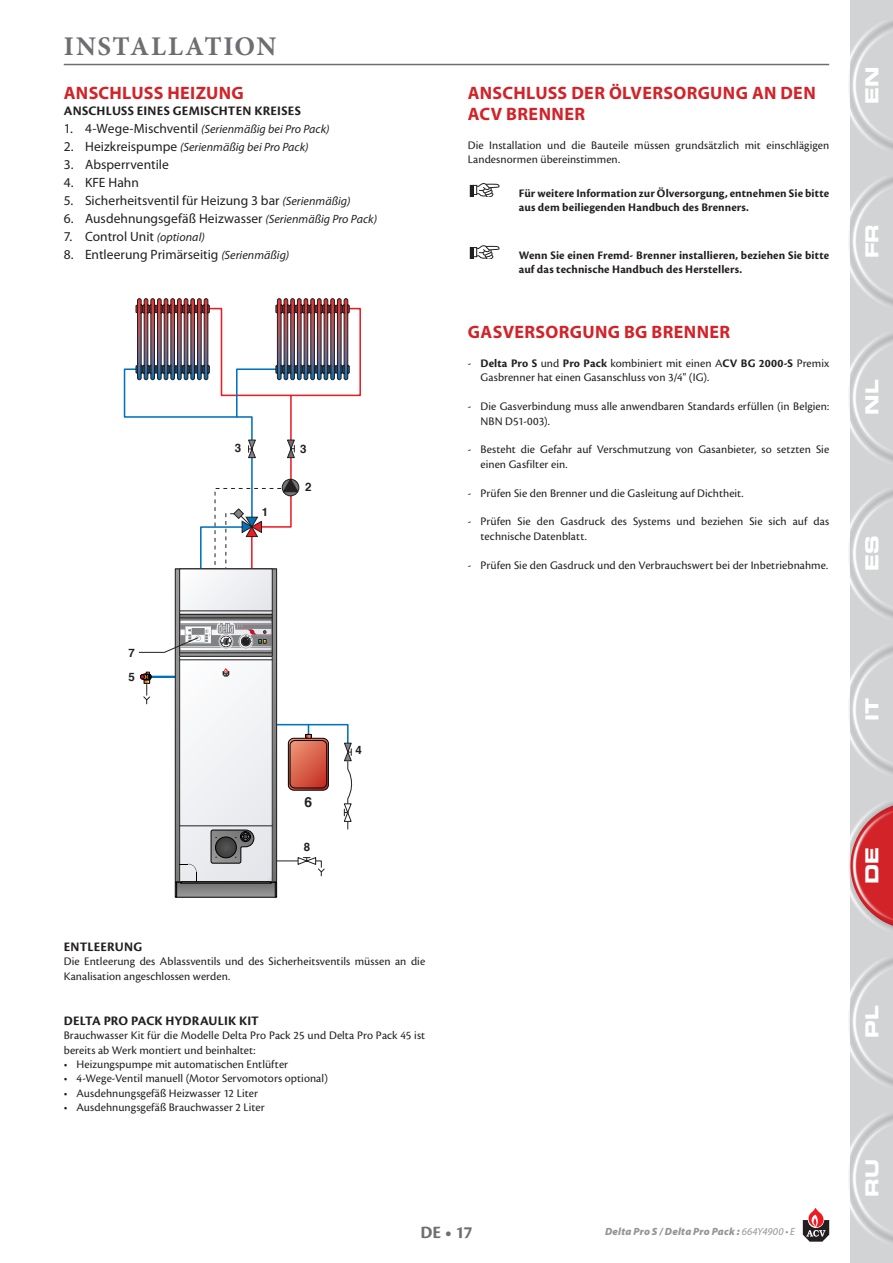
<style>
.page{position:relative;width:893px;height:1263px;background:#fff}
.page>*{position:absolute;margin:0;border:0;box-sizing:border-box;transform-origin:0 0}
.t1{font:700 27px "Minion Pro";letter-spacing:.055em;color:#6d6e71}
.t2{font:700 18px/21.6px "Myriad Pro";letter-spacing:.02em;color:#d22329}
.t3{font:18px "Eurostile LT Std Bold Ex 2";letter-spacing:-.005em;color:#fff}
.t4{font:700 18px "Cronos Pro";color:#6d6e71}
.t5{font:700 13.8px "Helvetica";color:#231f20}
.t6{font:13.5px "Myriad Pro";letter-spacing:.005em;color:#231f20}
.t7{font:700 13.5px "Cronos Pro";letter-spacing:.015em;color:#231f20}
.t8{font:12px/14.4px "Cronos Pro";letter-spacing:.005em;color:#231f20}
.t9{font:700 12px/14.4px "Cronos Pro";letter-spacing:.01em;color:#231f20}
.t10{font:italic 12px "Myriad Pro";letter-spacing:.005em;color:#231f20}
.t11{font:700 11.55px/24.2px "Helvetica";color:#231f20}
.t12{font:italic 900 10.5px "Myriad Pro";letter-spacing:.02em;color:#939598}
.s1{font-style:normal;font-size:13.5px}
.s2{font-style:italic;font-size:12px}
.s3{font-weight:700}
.s4{font-weight:400}
</style>
<div class="page">
<svg style="left:803px;top:1208px;width:26px;height:34px"></svg>
<div style="left:850px;top:0;width:43px;height:1263px;background:#d1d3d4"></div>
<div style="left:848px;top:20px;width:45px;height:131px;background:#231f20;opacity:.75"></div>
<div style="left:848px;top:177px;width:45px;height:130px;background:#231f20;opacity:.75"></div>
<div style="left:848px;top:1113px;width:45px;height:131px;background:#231f20;opacity:.75"></div>
<div style="left:848px;top:957px;width:45px;height:131px;background:#231f20;opacity:.75"></div>
<div style="left:848px;top:801px;width:45px;height:130px;background:#231f20;opacity:.75"></div>
<div style="left:848px;top:645px;width:45px;height:130px;background:#231f20;opacity:.75"></div>
<div style="left:848px;top:489px;width:45px;height:130px;background:#231f20;opacity:.75"></div>
<div style="left:848px;top:333px;width:45px;height:130px;background:#231f20;opacity:.75"></div>
<hr style="left:141px;top:676px;width:37px;height:2px;background:#0072bc">
<div style="left:180px;top:656px;width:92px;height:226px;background:#f7f8f9"></div>
<div style="left:179px;top:656px;width:93px;height:226px;border:1px solid #231f20"></div>
<svg style="left:181px;top:616px;width:89px;height:5px"></svg>
<div style="left:179px;top:614px;width:93px;height:42px;border:1px solid #231f20"></div>
<hr style="left:180px;top:653px;width:92px;height:1px;background:#706f6f">
<hr style="left:180px;top:652px;width:92px;height:1px;background:#231f20">
<hr style="left:180px;top:660px;width:92px;height:1px;background:#b6b5b6">
<hr style="left:180px;top:659px;width:92px;height:1px;background:#231f20">
<hr style="left:180px;top:618px;width:92px;height:1px;background:#231f20">
<svg style="left:222px;top:668px;width:8px;height:9px"></svg>
<svg style="left:175px;top:723px;width:178px;height:175px"></svg>
<div style="left:137px;top:298px;width:4px;height:82px;border:1px solid #231f20;border-radius:2px"></div>
<div style="left:144px;top:298px;width:4px;height:82px;border:1px solid #231f20;border-radius:2px"></div>
<div style="left:151px;top:298px;width:4px;height:82px;border:1px solid #231f20;border-radius:2px"></div>
<div style="left:157px;top:298px;width:4px;height:82px;border:1px solid #231f20;border-radius:2px"></div>
<div style="left:164px;top:298px;width:4px;height:82px;border:1px solid #231f20;border-radius:2px"></div>
<div style="left:171px;top:298px;width:4px;height:82px;border:1px solid #231f20;border-radius:2px"></div>
<div style="left:177px;top:298px;width:4px;height:82px;border:1px solid #231f20;border-radius:2px"></div>
<div style="left:184px;top:298px;width:4px;height:82px;border:1px solid #231f20;border-radius:2px"></div>
<div style="left:191px;top:298px;width:4px;height:82px;border:1px solid #231f20;border-radius:2px"></div>
<div style="left:197px;top:298px;width:4px;height:82px;border:1px solid #231f20;border-radius:2px"></div>
<div style="left:204px;top:298px;width:4px;height:82px;border:1px solid #231f20;border-radius:2px"></div>
<div style="left:277px;top:298px;width:4px;height:82px;border:1px solid #231f20;border-radius:2px"></div>
<div style="left:284px;top:298px;width:4px;height:82px;border:1px solid #231f20;border-radius:2px"></div>
<div style="left:291px;top:298px;width:4px;height:82px;border:1px solid #231f20;border-radius:2px"></div>
<div style="left:297px;top:298px;width:4px;height:82px;border:1px solid #231f20;border-radius:2px"></div>
<div style="left:304px;top:298px;width:4px;height:82px;border:1px solid #231f20;border-radius:2px"></div>
<div style="left:311px;top:298px;width:4px;height:82px;border:1px solid #231f20;border-radius:2px"></div>
<div style="left:317px;top:298px;width:4px;height:82px;border:1px solid #231f20;border-radius:2px"></div>
<div style="left:324px;top:298px;width:4px;height:82px;border:1px solid #231f20;border-radius:2px"></div>
<div style="left:331px;top:298px;width:4px;height:82px;border:1px solid #231f20;border-radius:2px"></div>
<div style="left:337px;top:298px;width:4px;height:82px;border:1px solid #231f20;border-radius:2px"></div>
<div style="left:344px;top:298px;width:4px;height:82px;border:1px solid #231f20;border-radius:2px"></div>
<svg style="left:123px;top:304px;width:238px;height:310px"></svg>
<svg style="left:138px;top:621px;width:133px;height:32px"></svg>
<svg style="left:140px;top:672px;width:12px;height:32px"></svg>
<hr style="left:64px;top:64px;width:765px;height:1px;background:#6d6e71">
<svg style="left:470px;top:183px;width:30px;height:14px"></svg>
<svg style="left:470px;top:245px;width:30px;height:14px"></svg>
<h1 class="t1" style="left:64px;top:28px;width:214px">INSTALLATION</h1>
<h2 class="t2" style="left:64px;top:81px;width:181px">ANSCHLUSS HEIZUNG</h2>
<p class="t7" style="left:64px;top:103px;width:239px">ANSCHLUSS EINES GEMISCHTEN KREISES</p>
<p class="t10" style="left:64px;top:121px;width:267px"><span class="s1">1. 4-Wege-Mischventil</span> (Serienmäßig bei Pro Pack)</p>
<p class="t10" style="left:64px;top:139px;width:246px"><span class="s1">2. Heizkreispumpe</span> (Serienmäßig bei Pro Pack)</p>
<p class="t6" style="left:64px;top:156px;width:107px">3. Absperrventile</p>
<p class="t6" style="left:64px;top:174px;width:77px">4. KFE Hahn</p>
<p class="t6" style="left:64px;top:192px;width:288px">5. Sicherheitsventil für Heizung 3 bar <span class="s2">(Serienmäßig)</span></p>
<p class="t6" style="left:64px;top:210px;width:315px">6. Ausdehnungsgefäß Heizwasser <span class="s2">(Serienmäßig Pro Pack)</span></p>
<p class="t6" style="left:64px;top:228px;width:143px">7. Control Unit <span class="s2">(optional)</span></p>
<p class="t6" style="left:64px;top:246px;width:227px">8. Entleerung Primärseitig <span class="s2">(Serienmäßig)</span></p>
<p class="t11" style="left:129px;top:641px;width:8px">7<br>5</p>
<p class="t11" style="left:235px;top:436px;width:8px">3</p>
<p class="t11" style="left:300px;top:437px;width:8px">3</p>
<p class="t11" style="left:305px;top:475px;width:8px">2</p>
<p class="t11" style="left:262px;top:500px;width:8px">1</p>
<p class="t5" style="left:304px;top:791px;width:9px">6</p>
<p class="t11" style="left:304px;top:835px;width:8px">8</p>
<p class="t11" style="left:356px;top:738px;width:8px">4</p>
<p class="t7" style="left:64px;top:939px;width:80px">ENTLEERUNG</p>
<p class="t8" style="left:64px;top:954px;width:363px">Die Entleerung des Ablassventils und des Sicherheitsventils müssen an die<br>Kanalisation angeschlossen werden.</p>
<p class="t7" style="left:64px;top:1013px;width:197px">DELTA PRO PACK HYDRAULIK KIT</p>
<p class="t8" style="left:64px;top:1028px;width:363px">Brauchwasser Kit für die Modelle Delta Pro Pack 25 und Delta Pro Pack 45 ist bereits ab Werk montiert und beinhaltet:</p>
<p class="t8" style="left:64px;top:1057px;width:226px">• Heizungspumpe mit automatischen Entlüfter</p>
<p class="t8" style="left:64px;top:1071px;width:266px">• 4-Wege-Ventil manuell (Motor Servomotors optional)</p>
<p class="t8" style="left:64px;top:1086px;width:196px">• Ausdehnungsgefäß Heizwasser 12 Liter</p>
<p class="t8" style="left:64px;top:1100px;width:203px">• Ausdehnungsgefäß Brauchwasser 2 Liter</p>
<h2 class="t2" style="left:468px;top:81px;width:349px">ANSCHLUSS DER ÖLVERSORGUNG AN DEN<br>ACV BRENNER</h2>
<p class="t8" style="left:468px;top:138px;width:363px">Die Installation und die Bauteile müssen grundsätzlich mit einschlägigen<br>Landesnormen übereinstimmen.</p>
<p class="t9" style="left:519px;top:186px;width:312px">Für weitere Information zur Ölversorgung, entnehmen Sie bitte aus dem beiliegenden Handbuch des Brenners.</p>
<p class="t9" style="left:519px;top:248px;width:312px">Wenn Sie einen Fremd- Brenner installieren, beziehen Sie bitte auf das technische Handbuch des Herstellers.</p>
<h2 class="t2" style="left:468px;top:321px;width:264px">GASVERSORGUNG BG BRENNER</h2>
<p class="t8" style="left:480px;top:356px;width:350px;text-indent:-13px">- <span class="s3">Delta Pro S</span> und <span class="s3">Pro Pack</span> kombiniert mit einen A<span class="s3">CV BG 2000-S</span> Premix<br>Gasbrenner hat einen Gasanschluss von 3/4" (IG).</p>
<p class="t8" style="left:480px;top:399px;width:350px;text-indent:-13px">- Die Gasverbindung muss alle anwendbaren Standards erfüllen (in Belgien:<br>NBN D51-003).</p>
<p class="t8" style="left:480px;top:442px;width:350px;text-indent:-13px">- Besteht die Gefahr auf Verschmutzung von Gasanbieter, so setzten Sie einen Gasfilter ein.</p>
<p class="t8" style="left:468px;top:486px;width:277px">- Prüfen Sie den Brenner und die Gasleitung auf Dichtheit.</p>
<p class="t8" style="left:480px;top:514px;width:350px;text-indent:-13px">- Prüfen Sie den Gasdruck des Systems und beziehen Sie sich auf das technische Datenblatt.</p>
<p class="t8" style="left:468px;top:558px;width:362px">- Prüfen Sie den Gasdruck und den Verbrauchswert bei der Inbetriebnahme.</p>
<h2 class="t4" style="left:421px;top:1222px;width:53px">DE • 17</h2>
<p class="t12" style="left:605px;top:1224px;width:192px">Delta Pro S / Delta Pro Pack : <span class="s4">664Y4900 • E</span></p>
<h2 class="t3" style="left:859px;top:104px;width:39px;rotate:-90deg">EN</h2>
<h2 class="t3" style="left:859px;top:258px;width:36px;rotate:-90deg">FR</h2>
<h2 class="t3" style="left:859px;top:415px;width:36px;rotate:-90deg">NL</h2>
<h2 class="t3" style="left:859px;top:571px;width:37px;rotate:-90deg">ES</h2>
<h2 class="t3" style="left:859px;top:721px;width:25px;rotate:-90deg">IT</h2>
<h2 class="t3" style="left:859px;top:884px;width:38px;rotate:-90deg">DE</h2>
<h2 class="t3" style="left:859px;top:1038px;width:34px;rotate:-90deg">PL</h2>
<h2 class="t3" style="left:859px;top:1197px;width:39px;rotate:-90deg">RU</h2>
</div>
